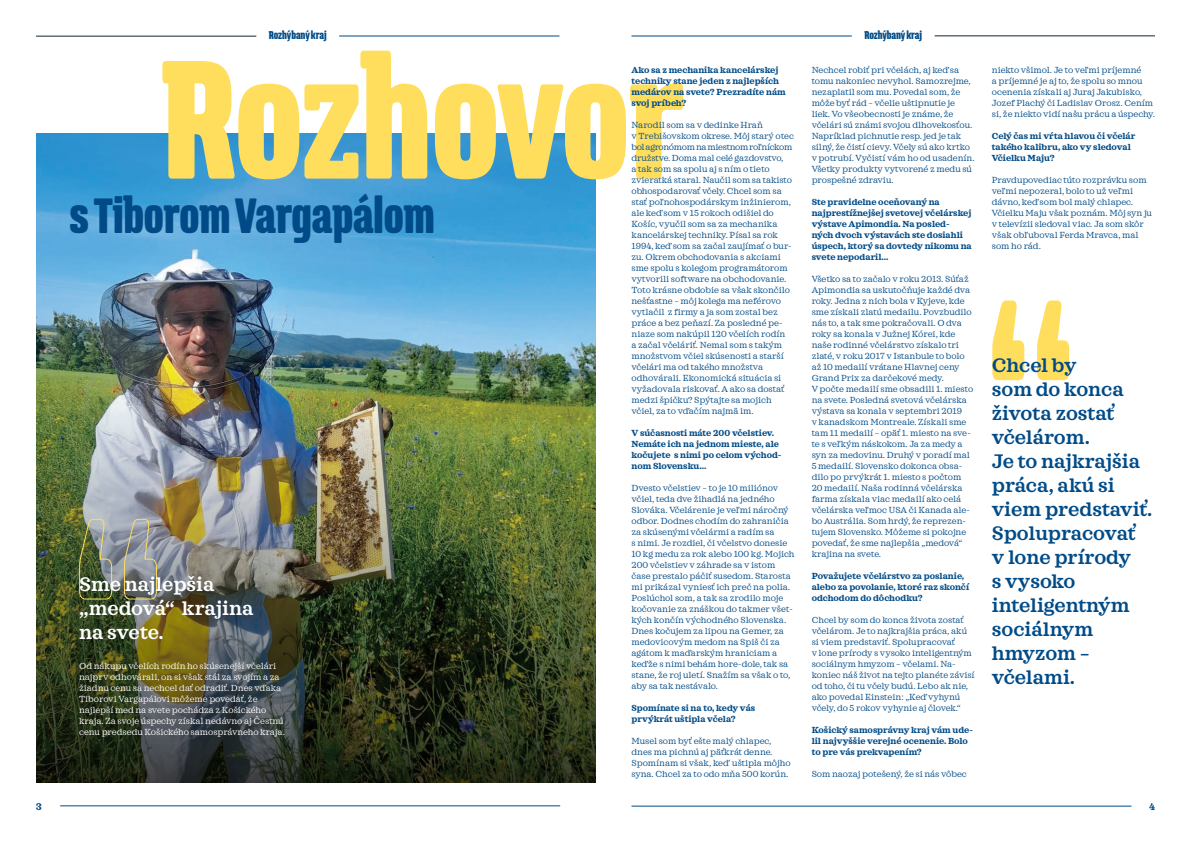
<style>
.page{position:relative;width:1191px;height:842px;background:#fff}
.page>*{position:absolute;margin:0;border:0;box-sizing:border-box;transform-origin:0 0}
.t1{font:900 148.8px "Triump";letter-spacing:-.01em;color:#ffde5d;scale:.8 1}
.t2{font:900 43.8px "Triump";letter-spacing:-.01em;color:#004b87;scale:.8 1}
.t3{font:600 20px/24px "Sagona";color:#004b87}
.t4{font:600 20px/24px "Sagona";letter-spacing:-.005em;color:#fff}
.t5{font:900 10px "Triump";letter-spacing:-.01em;color:#004b87;scale:.8 1}
.t6{font:700 10px "Sagona";color:#004b87}
.t7{font:9px/11px "Sagona";color:#004b87}
.t8{font:700 9px/11px "Sagona";color:#004b87}
.t9{font:9px/11px "Sagona";color:#fff}
</style>
<div class="page">
<img style="left:36px;top:134px;width:559px;height:213px">
<img style="left:36px;top:347px;width:559px;height:435px">
<hr style="left:631px;top:806px;width:500px;height:1px;background:#004b87">
<hr style="left:60px;top:806px;width:500px;height:1px;background:#004b87">
<hr style="left:36px;top:36px;width:220px;height:1px;background:#122632">
<hr style="left:339px;top:36px;width:220px;height:1px;background:#004b87">
<hr style="left:631px;top:36px;width:221px;height:1px;background:#004b87">
<hr style="left:934px;top:36px;width:221px;height:1px;background:#122632">
<img style="left:79px;top:518px;width:78px;height:82px">
<svg style="left:992px;top:300px;width:77px;height:80px"></svg>
<p class="t5" style="left:269px;top:28px;width:74px">Rozhýbaný kraj</p>
<p class="t5" style="left:864px;top:28px;width:74px">Rozhýbaný kraj</p>
<h1 class="t1" style="left:161px;top:13px;width:655px">Rozhovor</h1>
<p class="t8" style="left:631px;top:65px;width:156px">Ako sa z mechanika kancelárskej techniky stane jeden z najlepších medárov na svete? Prezradíte nám svoj príbeh?</p>
<p class="t7" style="left:631px;top:120px;width:164px">Narodil som sa v dedinke Hraň<br>v Trebišovskom okrese. Môj starý otec bol agronómom na miestnom roľníckom družstve. Doma mal celé gazdovstvo,<br>a tak som sa spolu aj s ním o tieto zvieratká staral. Naučil som sa takisto obhospodarovať včely. Chcel som sa stať poľnohospodárskym inžinierom, ale keď som v 15 rokoch odišiel do Košíc, vyučil som sa za mechanika kancelárskej techniky. Písal sa rok 1994, keď som sa začal zaujímať o bur&shy;zu. Okrem obchodovania s akciami sme spolu s kolegom programátorom vytvorili software na obchodovanie.<br>Toto krásne obdobie sa však skončilo nešťastne – môj kolega ma neférovo vytlačil z firmy a ja som zostal bez práce a bez peňazí. Za posledné pe&shy;niaze som nakúpil 120 včelích rodín<br>a začal včeláriť. Nemal som s takým množstvom včiel skúsenosti a starší včelári ma od takého množstva odhovárali. Ekonomická situácia si vyžadovala riskovať. A ako sa dostať medzi špičku? Spýtajte sa mojich včiel, za to vďačím najmä im.</p>
<p class="t8" style="left:631px;top:428px;width:152px">V súčasnosti máte 200 včelstiev.<br>Nemáte ich na jednom mieste, ale kočujete s nimi po celom východ&shy;nom Slovensku...</p>
<p class="t7" style="left:631px;top:483px;width:165px">Dvesto včelstiev – to je 10 miliónov včiel, teda dve žihadlá na jedného Slováka. Včelárenie je veľmi náročný odbor. Dodnes chodím do zahraničia za skúsenými včelármi a radím sa<br>s nimi. Je rozdiel, či včelstvo donesie 10 kg medu za rok alebo 100 kg. Mojich 200 včelstiev v záhrade sa v istom čase prestalo páčiť susedom. Starosta mi prikázal vyniesť ich preč na polia.<br>Poslúchol som, a tak sa zrodilo moje kočovanie za znáškou do takmer všet&shy;kých končín východného Slovenska.<br>Dnes kočujem za lipou na Gemer, za medovicovým medom na Spiš či za agátom k maďarským hraniciam a keďže s nimi behám hore-dole, tak sa stane, že roj uletí. Snažím sa však o to, aby sa tak nestávalo.</p>
<p class="t8" style="left:631px;top:702px;width:125px">Spomínate si na to, kedy vás prvýkrát uštipla včela?</p>
<p class="t7" style="left:631px;top:736px;width:161px">Musel som byť ešte malý chlapec, dnes ma pichnú aj päťkrát denne.<br>Spomínam si však, keď uštipla môjho syna. Chcel za to odo mňa 500 korún.</p>
<h2 class="t2" style="left:70px;top:184px;width:458px">s Tiborom Vargapálom</h2>
<h3 class="t4" style="left:79px;top:572px;width:176px">Sme najlepšia „medová“ krajina na svete.</h3>
<p class="t9" style="left:79px;top:660px;width:207px">Od nákupu včelích rodín ho skúsenejší včelári najprv odhovárali, on si však stál za svojím a za žiadnu cenu sa nechcel dať odradiť. Dnes vďaka Tiborovi Vargapálovi môžeme povedať, že najlepší med na svete pochádza z Košického kraja. Za svoje úspechy získal nedávno aj Čestnú cenu predsedu Košického samosprávneho kraja.</p>
<p class="t7" style="left:811px;top:64px;width:164px">Nechcel robiť pri včelách, aj keď sa tomu nakoniec nevyhol. Samozrejme, nezaplatil som mu. Povedal som, že môže byť rád – včelie uštipnutie je liek. Vo všeobecnosti je známe, že včelári sú známi svojou dlhovekosťou.<br>Napríklad pichnutie resp. jed je tak silný, že čistí cievy. Včely sú ako krtko v potrubí. Vyčistí vám ho od usadenín.<br>Všetky produkty vytvorené z medu sú prospešné zdraviu.</p>
<p class="t8" style="left:811px;top:196px;width:162px">Ste pravidelne oceňovaný na najprestížnejšej svetovej včelárskej výstave Apimondia. Na posled&shy;ných dvoch výstavách ste dosiahli úspech, ktorý sa dovtedy nikomu na svete nepodaril...</p>
<p class="t7" style="left:811px;top:273px;width:163px">Všetko sa to začalo v roku 2013. Súťaž Apimondia sa uskutočňuje každé dva roky. Jedna z nich bola v Kyjeve, kde sme získali zlatú medailu. Povzbudilo nás to, a tak sme pokračovali. O dva roky sa konala v Južnej Kórei, kde naše rodinné včelárstvo získalo tri zlaté, v roku 2017 v Istanbule to bolo až 10 medailí vrátane Hlavnej ceny Grand Prix za darčekové medy.<br>V počte medailí sme obsadili 1. miesto na svete. Posledná svetová včelárska výstava sa konala v septembri 2019<br>v kanadskom Montreale. Získali sme tam 11 medailí – opäť 1. miesto na sve&shy;te s veľkým náskokom. Ja za medy a syn za medovinu. Druhý v poradí mal 5 medailí. Slovensko dokonca obsa&shy;dilo po prvýkrát 1. miesto s počtom 20 medailí. Naša rodinná včelárska farma získala viac medailí ako celá včelárska veľmoc USA či Kanada ale&shy;bo Austrália. Som hrdý, že reprezen&shy;tujem Slovensko. Môžeme si pokojne povedať, že sme najlepšia „medová“ krajina na svete.</p>
<p class="t8" style="left:811px;top:570px;width:159px">Považujete včelárstvo za poslanie, alebo za povolanie, ktoré raz skončí odchodom do dôchodku?</p>
<p class="t7" style="left:811px;top:614px;width:164px">Chcel by som do konca života zostať včelárom. Je to najkrajšia práca, akú si viem predstaviť. Spolupracovať<br>v lone prírody s vysoko inteligentným sociálnym hmyzom – včelami. Na&shy;koniec náš život na tejto planéte závisí od toho, či tu včely budú. Lebo ak nie, ako povedal Einstein: „Keď vyhynú včely, do 5 rokov vyhynie aj človek.“</p>
<p class="t8" style="left:811px;top:724px;width:163px">Košický samosprávny kraj vám ude&shy;lil najvyššie verejné ocenenie. Bolo to pre vás prekvapením?</p>
<p class="t7" style="left:811px;top:768px;width:157px">Som naozaj potešený, že si nás vôbec</p>
<p class="t7" style="left:991px;top:64px;width:165px">niekto všimol. Je to veľmi príjemné<br>a príjemné je aj to, že spolu so mnou ocenenia získali aj Juraj Jakubisko, Jozef Plachý či Ladislav Orosz. Cením si, že niekto vidí našu prácu a úspechy.</p>
<p class="t8" style="left:991px;top:130px;width:145px">Celý čas mi vŕta hlavou či včelár takého kalibru, ako vy sledoval<br>Včielku Maju?</p>
<p class="t7" style="left:991px;top:174px;width:162px">Pravdupovediac túto rozprávku som veľmi nepozeral, bolo to už veľmi dávno, keď som bol malý chlapec.<br>Včielku Maju však poznám. Môj syn ju v televízii sledoval viac. Ja som skôr však obľ uboval Ferda Mravca, mal som ho rád.</p>
<h3 class="t3" style="left:991px;top:354px;width:162px">Chcel by<br>som do konca života zostať včelárom.<br>Je to najkrajšia práca, akú si viem predstaviť.<br>Spolupracovať v lone prírody<br>s vysoko inteligentným sociálnym hmyzom – včelami.</h3>
<p class="t6" style="left:36px;top:800px;width:7px">3</p>
<p class="t6" style="left:1149px;top:800px;width:7px">4</p>
</div>
